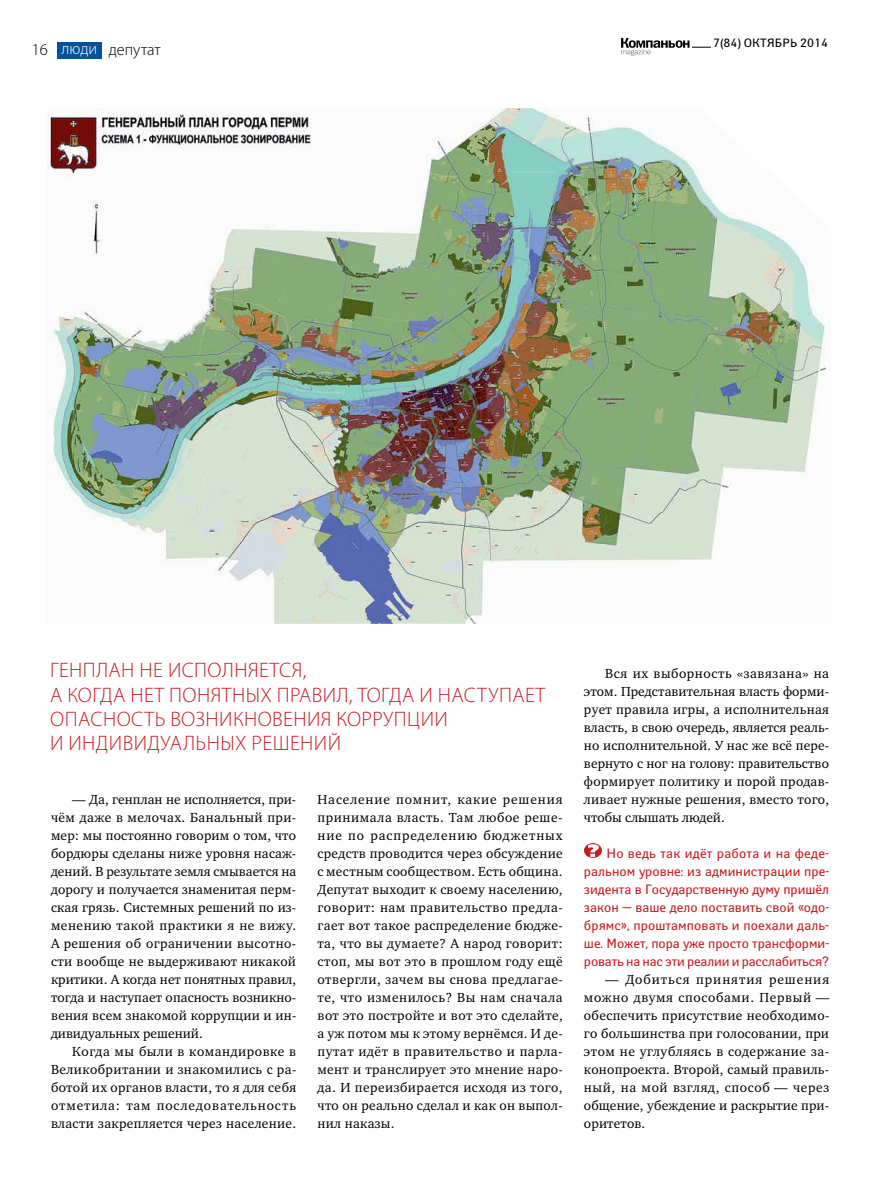
<style>
.page{position:relative;width:893px;height:1191px;background:#fff}
.page>*{position:absolute;margin:0;border:0;box-sizing:border-box;transform-origin:0 0}
.t1{font:300 21px "Myriad Pro";letter-spacing:.085em;color:#c61d23}
.t2{font:300 16.5px "Myriad Pro";color:#000}
.t3{font:13.5px/18px "Charter ITC";letter-spacing:.015em;color:#000;text-align:justify}
.t4{font:13.5px/18px "Yanus";letter-spacing:-.01em;color:#c61d23;text-align:justify}
.t5{font:12px "Yanus";letter-spacing:.005em;color:#000}
.s1{color:#fff}
</style>
<div class="page">
<svg style="left:621px;top:38px;width:90px;height:18px"></svg>
<div style="left:57px;top:42px;width:45px;height:17px;background:#00529c"></div>
<img style="left:47px;top:108px;width:782px;height:516px">
<svg style="left:584px;top:843px;width:18px;height:15px"></svg>
<p class="t2" style="left:32px;top:40px;width:18px">16</p>
<p class="t2" style="left:62px;top:40px;width:101px"><span class="s1">люди</span> депутат</p>
<p class="t5" style="left:713px;top:36px;width:117px">7(84) ОКТЯБРЬ 2014</p>
<h1 class="t1" style="left:50px;top:658px;width:22px">генплан</h1>
<h1 class="t1" style="left:140px;top:658px;width:43px">не исполн</h1>
<h1 class="t1" style="left:248px;top:658px;width:60px">яется,</h1>
<h1 class="t1" style="left:50px;top:682px;width:133px">А ко гданет пон</h1>
<h1 class="t1" style="left:211px;top:682px;width:79px">ятных правил</h1>
<h1 class="t1" style="left:349px;top:682px;width:102px">, тогда и нас</h1>
<h1 class="t1" style="left:477px;top:682px;width:24px">тупае</h1>
<h1 class="t1" style="left:535px;top:682px;width:9px">т</h1>
<h1 class="t1" style="left:50px;top:706px;width:15px">опаснос</h1>
<h1 class="t1" style="left:145px;top:706px;width:40px">ть возникновени</h1>
<h1 class="t1" style="left:321px;top:706px;width:28px">я корруп</h1>
<h1 class="t1" style="left:407px;top:706px;width:27px">ции</h1>
<h1 class="t1" style="left:50px;top:730px;width:13px">ииндивидуал</h1>
<h1 class="t1" style="left:196px;top:730px;width:69px">ьн ых решени</h1>
<h1 class="t1" style="left:328px;top:730px;width:15px">й</h1>
<p class="t3" style="left:51px;top:790px;width:247px;text-indent:21px">— Да, генплан не исполняется, при&shy;чём даже в мелочах. Банальный при&shy;мер: мы постоянно говорим о том, что бордюры сделаны ниже уровня насаж&shy;дений. В результате земля смывается на дорогу и получается знаменитая перм&shy;ская грязь. Системных решений по из&shy;менению такой практики я не вижу.<br>А решения об ограничении высотно&shy;сти вообще не выдерживают никакой критики. А когда нет понятных правил, тогда и наступает опасность возникно&shy;вения всем знакомой коррупции и ин&shy;дивидуальных решений.</p>
<p class="t3" style="left:51px;top:1042px;width:247px;text-indent:21px">Когда мы были в командировке в Великобритании и знакомились с ра&shy;ботой их органов власти, то я для себя отметила: там последовательность власти закрепляется через население.</p>
<p class="t3" style="left:317px;top:790px;width:247px">Население помнит, какие решения принимала власть. Там любое реше&shy;ние по распределению бюджетных средств проводится через обсуждение с местным сообществом. Есть община.<br>Депутат выходит к своему населению, говорит: нам правительство предла&shy;гает вот такое распределение бюдже&shy;та, что вы думаете? А народ говорит: стоп, мы вот это в прошлом году ещё отвергли, зачем вы снова предлагае&shy;те, что изменилось? Вы нам сначала вот это постройте и вот это сделайте, а уж потом мы к этому вернёмся. И де&shy;путат идёт в правительство и парла&shy;мент и транслирует это мнение наро&shy;да. И переизбирается исходя из того, что он реально сделал и как он выпол&shy;нил наказы.</p>
<p class="t3" style="left:584px;top:664px;width:247px;text-indent:21px">Вся их выборность «завязана» на этом. Представительная власть форми&shy;рует правила игры, а исполнительная власть, в свою очередь, является реаль&shy;но исполнительной. У нас же всё пере&shy;вернуто с ног на голову: правительство формирует политику и порой продав&shy;ливает нужные решения, вместо того, чтобы слышать людей.</p>
<p class="t4" style="left:584px;top:844px;width:247px;text-indent:22px">Но ведь так идёт работа и на феде&shy;ральном уровне: из администрации пре&shy;зидента в Государственную думу пришёл закон — ваше дело поставить свой «одо&shy;брямс», проштамповать и поехали даль&shy;ше. Может, пора уже просто трансформи&shy;ровать на нас эти реалии и расслабиться?</p>
<p class="t3" style="left:584px;top:970px;width:247px;text-indent:21px">— Добиться принятия решения можно двумя способами. Первый — обеспечить присутствие необходимо&shy;го большинства при голосовании, при этом не углубляясь в содержание за&shy;конопроекта. Второй, самый правиль&shy;ный, на мой взгляд, способ — через общение, убеждение и раскрытие при&shy;оритетов.</p>
</div>
